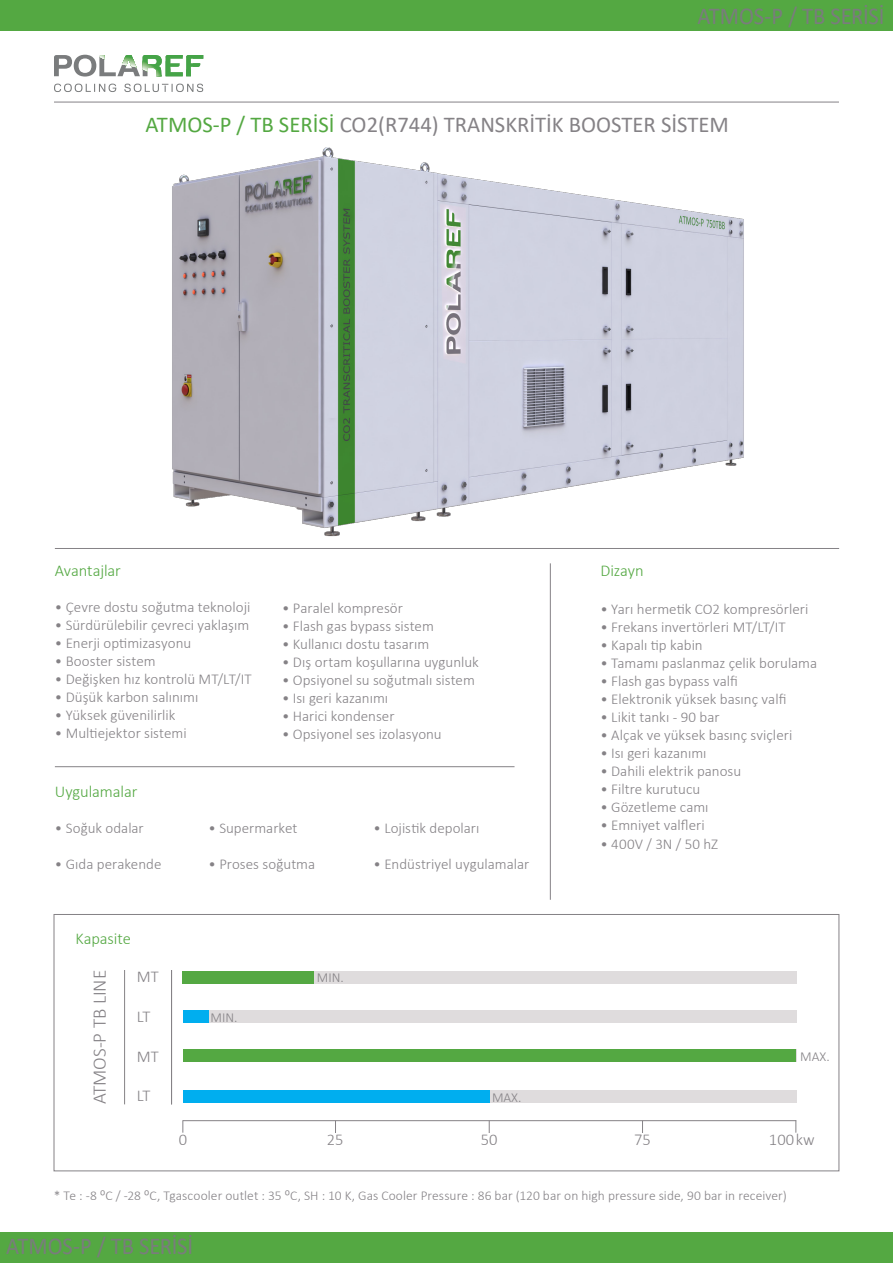
<style>
.page{position:relative;width:893px;height:1263px;background:#fff}
.page>*{position:absolute;margin:0;border:0;box-sizing:border-box;transform-origin:0 0}
.t1{font:24.3px "Calibri";letter-spacing:-.005em;color:#7a7c7d;scale:.93 1}
.t2{font:22.65px "Calibri";color:#858286}
.t3{font:300 19.2px "Calibri";color:#858286}
.t4{font:300 16.5px "Calibri";letter-spacing:-.005em;color:#54a842}
.t5{font:300 16.5px "Calibri";color:#858286}
.t6{font:300 15px "Calibri";color:#858286}
.t7{font:300 13.65px "Calibri";color:#858286}
.t8{font:300 13.5px "Calibri";letter-spacing:.005em;color:#858286}
.s1{color:#54a842}
</style>
<div class="page">
<svg style="left:54px;top:55px;width:149px;height:22px"></svg>
<svg style="left:54px;top:84px;width:149px;height:8px"></svg>
<div style="left:0;top:0;width:893px;height:31px;background:#54a842"></div>
<hr style="left:54px;top:102px;width:785px;height:1px;background:#858286">
<hr style="left:55px;top:548px;width:784px;height:1px;background:#858286">
<hr style="left:55px;top:766px;width:459px;height:1px;background:#858286">
<hr style="left:550px;top:563px;width:1px;height:337px;background:#858286">
<hr style="left:171px;top:970px;width:1px;height:134px;background:#858286">
<hr style="left:124px;top:970px;width:1px;height:134px;background:#858286">
<div style="left:0;top:1232px;width:893px;height:31px;background:#54a842"></div>
<div style="left:183px;top:1090px;width:613px;height:12px;background:#dfdcdd"></div>
<div style="left:183px;top:1010px;width:613px;height:13px;background:#dfdcdd"></div>
<div style="left:183px;top:971px;width:613px;height:12px;background:#dfdcdd"></div>
<div style="left:183px;top:1050px;width:613px;height:12px;background:#54a842"></div>
<div style="left:183px;top:1090px;width:307px;height:12px;background:#00aeef"></div>
<div style="left:183px;top:1010px;width:25px;height:13px;background:#00aeef"></div>
<div style="left:182px;top:971px;width:132px;height:12px;background:#54a842"></div>
<div style="left:54px;top:914px;width:785px;height:257px;border:1px solid #858286"></div>
<hr style="left:183px;top:1120px;width:613px;height:1px;background:#858286">
<svg style="left:489px;top:1120px;width:1px;height:13px"></svg>
<svg style="left:335px;top:1120px;width:1px;height:13px"></svg>
<svg style="left:642px;top:1120px;width:1px;height:13px"></svg>
<svg style="left:182px;top:1120px;width:1px;height:13px"></svg>
<svg style="left:795px;top:1120px;width:1px;height:13px"></svg>
<img style="left:172px;top:147px;width:572px;height:390px">
<p class="t1" style="left:697px;top:-1px;width:203px">ATMOS-P / TB SERİSİ</p>
<p class="t2" style="left:146px;top:109px;width:585px"><span class="s1">ATMOS-P / TB SERİSİ</span> CO2(R744) TRANSKRİTİK BOOSTER SİSTEM</p>
<p class="t4" style="left:55px;top:560px;width:68px">Avantajlar</p>
<p class="t6" style="left:55px;top:597px;width:197px">• Çevre dostu soğutma teknoloji</p>
<p class="t6" style="left:55px;top:615px;width:196px">• Sürdürülebilir çevreci yaklaşım</p>
<p class="t6" style="left:55px;top:633px;width:138px">• Enerji optimizasyonu</p>
<p class="t6" style="left:55px;top:651px;width:102px">• Booster sistem</p>
<p class="t6" style="left:55px;top:669px;width:198px">• Değişken hız kontrolü MT/LT/IT</p>
<p class="t6" style="left:55px;top:687px;width:145px">• Düşük karbon salınımı</p>
<p class="t6" style="left:55px;top:705px;width:122px">• Yüksek güvenilirlik</p>
<p class="t6" style="left:55px;top:723px;width:133px">• Multiejektor sistemi</p>
<p class="t6" style="left:282px;top:599px;width:122px">• Paralel kompresör</p>
<p class="t6" style="left:282px;top:617px;width:153px">• Flash gas bypass sistem</p>
<p class="t6" style="left:282px;top:635px;width:149px">• Kullanıcı dostu tasarım</p>
<p class="t6" style="left:282px;top:653px;width:198px">• Dış ortam koşullarına uygunluk</p>
<p class="t6" style="left:282px;top:671px;width:194px">• Opsiyonel su soğutmalı sistem</p>
<p class="t6" style="left:282px;top:689px;width:108px">• Isı geri kazanımı</p>
<p class="t6" style="left:282px;top:707px;width:114px">• Harici kondenser</p>
<p class="t6" style="left:282px;top:725px;width:161px">• Opsiyonel ses izolasyonu</p>
<p class="t4" style="left:55px;top:781px;width:84px">Uygulamalar</p>
<p class="t6" style="left:55px;top:818px;width:90px">• Soğuk odalar</p>
<p class="t6" style="left:55px;top:854px;width:108px">• Gıda perakende</p>
<p class="t4" style="left:75px;top:928px;width:57px">Kapasite</p>
<p class="t3" style="left:88px;top:1104px;width:136px;rotate:-90deg">ATMOS-P TB LINE</p>
<p class="t5" style="left:137px;top:967px;width:23px">MT</p>
<p class="t5" style="left:137px;top:1006px;width:15px">LT</p>
<p class="t5" style="left:137px;top:1046px;width:23px">MT</p>
<p class="t5" style="left:137px;top:1085px;width:15px">LT</p>
<p class="t6" style="left:208px;top:818px;width:90px">• Supermarket</p>
<p class="t6" style="left:208px;top:854px;width:108px">• Proses soğutma</p>
<p class="t6" style="left:374px;top:818px;width:107px">• Lojistik depoları</p>
<p class="t6" style="left:374px;top:854px;width:157px">• Endüstriyel uygulamalar</p>
<p class="t7" style="left:211px;top:1009px;width:28px">MIN.</p>
<p class="t7" style="left:317px;top:969px;width:28px">MIN.</p>
<p class="t7" style="left:492px;top:1088px;width:31px">MAX.</p>
<p class="t4" style="left:600px;top:560px;width:45px">Dizayn</p>
<p class="t6" style="left:600px;top:599px;width:210px">• Yarı hermetik CO2 kompresörleri</p>
<p class="t6" style="left:600px;top:617px;width:187px">• Frekans invertörleri MT/LT/IT</p>
<p class="t6" style="left:600px;top:635px;width:104px">• Kapalı tip kabin</p>
<p class="t6" style="left:600px;top:653px;width:218px">• Tamamı paslanmaz çelik borulama</p>
<p class="t6" style="left:600px;top:671px;width:139px">• Flash gas bypass valfi</p>
<p class="t6" style="left:600px;top:689px;width:188px">• Elektronik yüksek basınç valfi</p>
<p class="t6" style="left:600px;top:707px;width:121px">• Likit tankı - 90 bar</p>
<p class="t6" style="left:600px;top:725px;width:193px">• Alçak ve yüksek basınç sviçleri</p>
<p class="t6" style="left:600px;top:743px;width:108px">• Isı geri kazanımı</p>
<p class="t6" style="left:600px;top:761px;width:142px">• Dahili elektrik panosu</p>
<p class="t6" style="left:600px;top:779px;width:101px">• Filtre kurutucu</p>
<p class="t6" style="left:600px;top:797px;width:110px">• Gözetleme camı</p>
<p class="t6" style="left:600px;top:815px;width:106px">• Emniyet valfleri</p>
<p class="t6" style="left:600px;top:835px;width:119px">• 400V / 3N / 50 hZ</p>
<p class="t7" style="left:800px;top:1048px;width:31px">MAX.</p>
<p class="t5" style="left:179px;top:1130px;width:10px">0</p>
<p class="t5" style="left:327px;top:1130px;width:18px">25</p>
<p class="t5" style="left:481px;top:1130px;width:18px">50</p>
<p class="t5" style="left:634px;top:1130px;width:18px">75</p>
<p class="t5" style="left:769px;top:1130px;width:47px">100kw</p>
<p class="t8" style="left:54px;top:1187px;width:734px">* Te : -8 ⁰C / -28 ⁰C, Tgascooler outlet : 35 ⁰C, SH : 10 K, Gas Cooler Pressure : 86 bar (120 bar on high pressure side, 90 bar in receiver)</p>
<p class="t1" style="left:6px;top:1229px;width:203px">ATMOS-P / TB SERİSİ</p>
</div>
